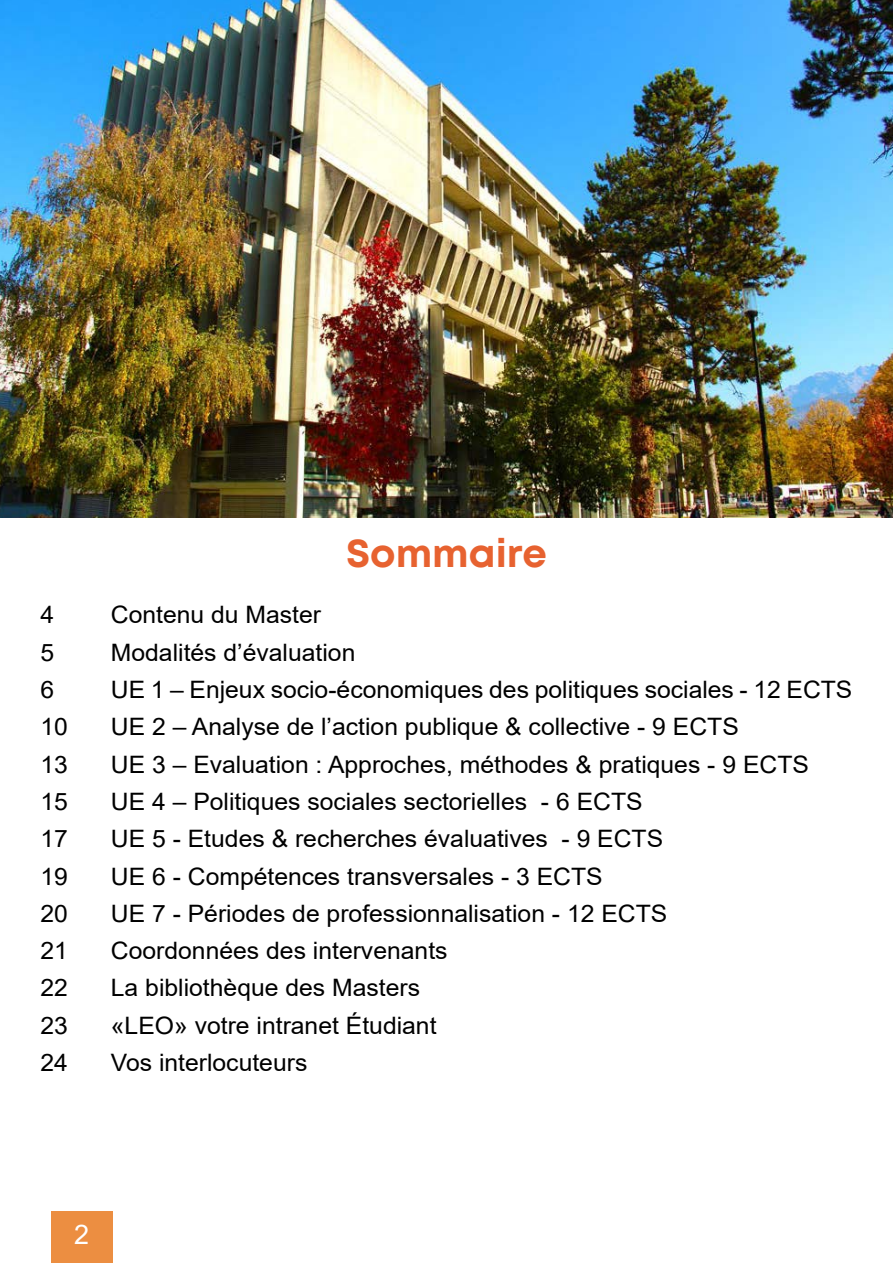
<style>
.page{position:relative;width:893px;height:1263px;background:#fff}
.page>*{position:absolute;margin:0;border:0;box-sizing:border-box;transform-origin:0 0}
.t1{font:700 39px "Mont";color:#e76230}
.t2{font:27px "Arial";color:#fff}
.t3{font:24px "Arial";color:#000}
</style>
<div class="page">
<div style="left:51px;top:1212px;width:61px;height:51px;background:#ec8e41"></div>
<img style="left:0;top:0;width:893px;height:518px">
<h1 class="t1" style="left:346px;top:528px;width:202px">Sommaire</h1>
<p class="t3" style="left:40px;top:598px;width:15px">4</p>
<p class="t3" style="left:111px;top:598px;width:212px">Contenu du Master</p>
<p class="t3" style="left:40px;top:636px;width:15px">5</p>
<p class="t3" style="left:111px;top:636px;width:246px">Modalités d’évaluation</p>
<p class="t3" style="left:40px;top:673px;width:15px">6</p>
<p class="t3" style="left:111px;top:673px;width:743px">UE 1 – Enjeux socio-économiques des politiques sociales - 12 ECTS</p>
<p class="t3" style="left:40px;top:710px;width:29px">10</p>
<p class="t3" style="left:111px;top:710px;width:629px">UE 2 – Analyse de l’action publique &amp; collective - 9 ECTS</p>
<p class="t3" style="left:40px;top:748px;width:29px">13</p>
<p class="t3" style="left:111px;top:748px;width:699px">UE 3 – Evaluation : Approches, méthodes &amp; pratiques - 9 ECTS</p>
<p class="t3" style="left:40px;top:785px;width:29px">15</p>
<p class="t3" style="left:111px;top:785px;width:533px">UE 4 – Politiques sociales sectorielles - 6 ECTS</p>
<p class="t3" style="left:40px;top:822px;width:29px">17</p>
<p class="t3" style="left:111px;top:822px;width:554px">UE 5 - Etudes &amp; recherches évaluatives - 9 ECTS</p>
<p class="t3" style="left:40px;top:859px;width:29px">19</p>
<p class="t3" style="left:111px;top:859px;width:493px">UE 6 - Compétences transversales - 3 ECTS</p>
<p class="t3" style="left:40px;top:897px;width:29px">20</p>
<p class="t3" style="left:111px;top:897px;width:558px">UE 7 - Périodes de professionnalisation - 12 ECTS</p>
<p class="t3" style="left:40px;top:934px;width:29px">21</p>
<p class="t3" style="left:111px;top:934px;width:338px">Coordonnées des intervenants</p>
<p class="t3" style="left:40px;top:971px;width:29px">22</p>
<p class="t3" style="left:111px;top:971px;width:311px">La bibliothèque des Masters</p>
<p class="t3" style="left:40px;top:1009px;width:29px">23</p>
<p class="t3" style="left:111px;top:1009px;width:327px">«LEO» votre intranet Étudiant</p>
<p class="t3" style="left:40px;top:1046px;width:29px">24</p>
<p class="t3" style="left:111px;top:1046px;width:198px">Vos interlocuteurs</p>
<p class="t2" style="left:74px;top:1216px;width:17px">2</p>
</div>
